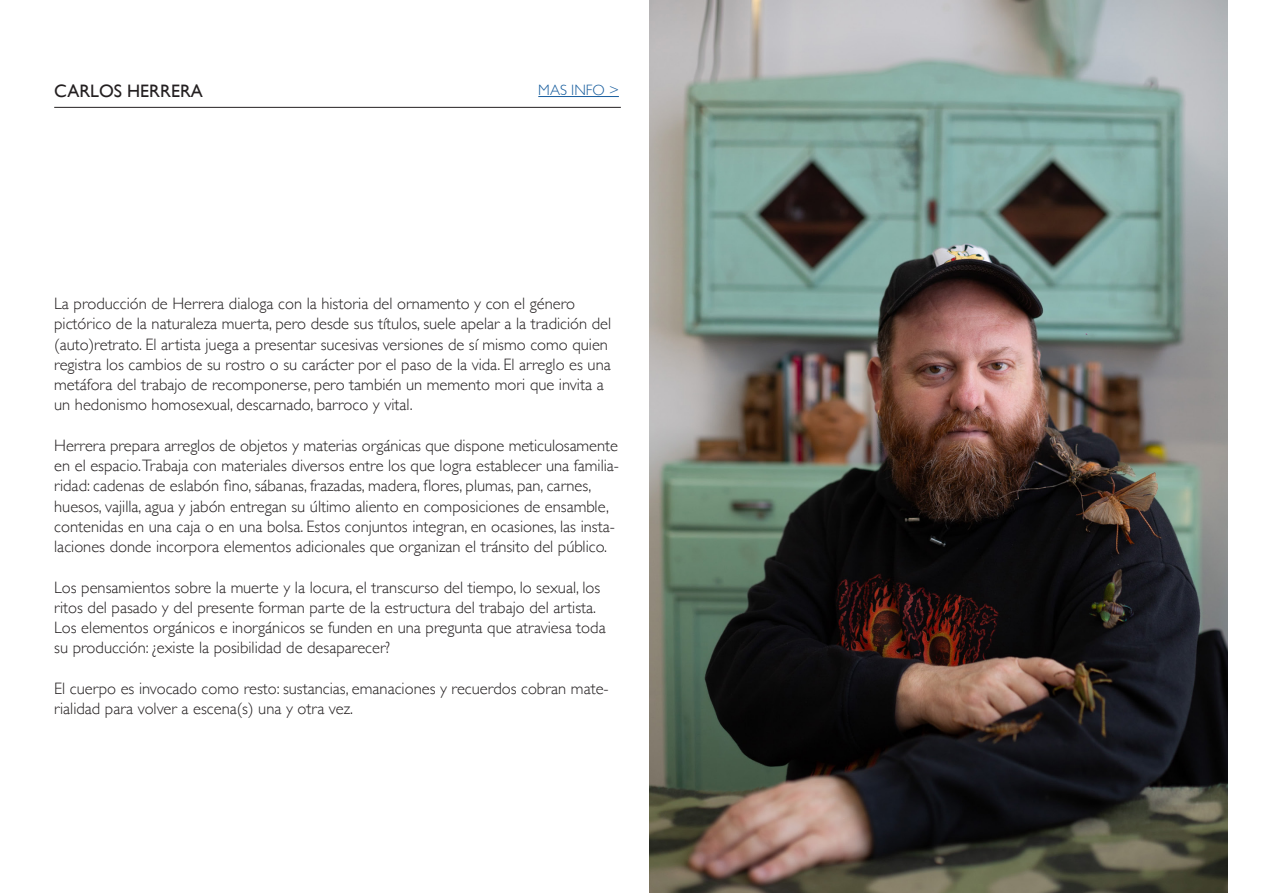
<style>
.page{position:relative;width:1263px;height:893px;background:#fff}
.page>*{position:absolute;margin:0;border:0;box-sizing:border-box;transform-origin:0 0}
.t1{font:18px "Gill Sans";color:#231f20}
.t2{font:300 16.5px/20.2px "Gill Sans";color:#231f20}
.t3{font:300 15px "Gill Sans";color:#175d9e}
</style>
<div class="page">
<hr style="left:54px;top:107px;width:567px;height:1px;background:#231f20">
<img style="left:649px;top:0;width:578px;height:893px">
<hr style="left:538px;top:96px;width:81px;height:1px;background:#175d9e">
<p class="t1" style="left:54px;top:80px;width:150px">CARLOS HERRERA</p>
<p class="t3" style="left:538px;top:79px;width:82px">MAS INFO &gt;</p>
<p class="t2" style="left:54px;top:293px;width:558px">La producción de Herrera dialoga con la historia del ornamento y con el género pictórico de la naturaleza muerta, pero desde sus títulos, suele apelar a la tradición del (auto)retrato. El artista juega a presentar sucesivas versiones de sí mismo como quien registra los cambios de su rostro o su carácter por el paso de la vida. El arreglo es una metáfora del trabajo de recomponerse, pero también un memento mori que invita a un hedonismo homosexual, descarnado, barroco y vital.</p>
<p class="t2" style="left:54px;top:434px;width:566px">Herrera prepara arreglos de objetos y materias orgánicas que dispone meticulosamente en el espacio.Trabaja con materiales diversos entre los que logra establecer una familia-</p>
<p class="t2" style="left:54px;top:475px;width:562px">ridad: cadenas de eslabón fino, sábanas, frazadas, madera, flores, plumas, pan, carnes, huesos, vajilla, agua y jabón entregan su último aliento en composiciones de ensamble, contenidas en una caja o en una bolsa. Estos conjuntos integran, en ocasiones, las insta&shy;laciones donde incorpora elementos adicionales que organizan el tránsito del público.</p>
<p class="t2" style="left:54px;top:576px;width:553px">Los pensamientos sobre la muerte y la locura, el transcurso del tiempo, lo sexual, los ritos del pasado y del presente forman parte de la estructura del trabajo del artista.<br>Los elementos orgánicos e inorgánicos se funden en una pregunta que atraviesa toda su producción: ¿existe la posibilidad de desaparecer?</p>
<p class="t2" style="left:54px;top:677px;width:556px">El cuerpo es invocado como resto: sustancias, emanaciones y recuerdos cobran mate-</p>
<p class="t2" style="left:54px;top:698px;width:300px">rialidad para volver a escena(s) una y otra vez.</p>
</div>
